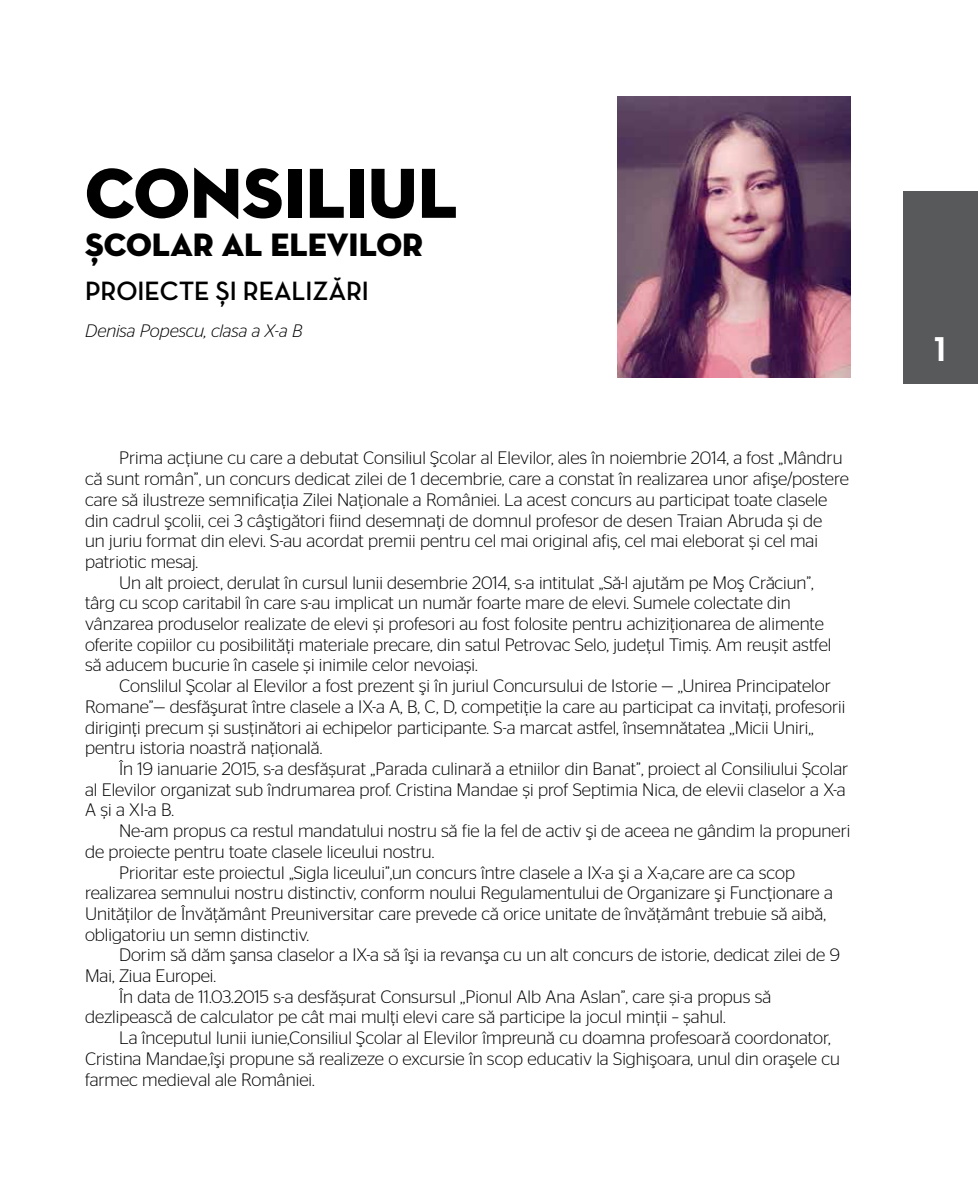
<style>
.page{position:relative;width:978px;height:1191px;background:#fff}
.page>*{position:absolute;margin:0;border:0;box-sizing:border-box;transform-origin:0 0}
.t1{font:72px "Neutra Disp Titling";color:#000}
.t2{font:700 45px "Neutra Disp";color:#fff}
.t3{font:33px "Neutra Disp Titling";color:#000}
.t4{font:700 27px "Neutra Disp";color:#000}
.t5{font:300 18px "Stag Sans";color:#000}
.t6{font:italic 300 18px "Stag Sans";letter-spacing:-.005em;color:#000}
</style>
<div class="page">
<div style="left:903px;top:191px;width:75px;height:193px;background:#58595b"></div>
<img style="left:618px;top:96px;width:232px;height:281px">
<h1 class="t1" style="left:85px;top:148px;width:374px">CONSILIUL</h1>
<h3 class="t3" style="left:85px;top:224px;width:340px">ȘCOLAR AL ELEVILOR</h3>
<h3 class="t4" style="left:85px;top:275px;width:285px">PROIECTE ȘI REALIZĂRI</h3>
<p class="t6" style="left:85px;top:321px;width:219px">Denisa Popescu, clasa a X-a B</p>
<p class="t5" style="left:119px;top:448px;width:725px">Prima acţiune cu care a debutat Consiliul Şcolar al Elevilor, ales în noiembrie 2014, a fost „Mândru</p>
<p class="t5" style="left:85px;top:469px;width:765px">că sunt român”, un concurs dedicat zilei de 1 decembrie, care a constat în realizarea unor afişe/postere</p>
<p class="t5" style="left:85px;top:489px;width:744px">care să ilustreze semnificația Zilei Naţionale a României. La acest concurs au participat toate clasele</p>
<p class="t5" style="left:85px;top:510px;width:739px">din cadrul şcolii, cei 3 câştigători fiind desemnaţi de domnul profesor de desen Traian Abruda și de</p>
<p class="t5" style="left:85px;top:531px;width:734px">un juriu format din elevi. S-au acordat premii pentru cel mai original afiș, cel mai eleborat și cel mai</p>
<p class="t5" style="left:85px;top:552px;width:115px">patriotic mesaj.</p>
<p class="t5" style="left:119px;top:572px;width:696px">Un alt proiect, derulat în cursul lunii desembrie 2014, s-a intitulat „Să-l ajutăm pe Moş Crăciun”,</p>
<p class="t5" style="left:85px;top:593px;width:707px">târg cu scop caritabil în care s-au implicat un număr foarte mare de elevi. Sumele colectate din</p>
<p class="t5" style="left:85px;top:614px;width:740px">vânzarea produselor realizate de elevi și profesori au fost folosite pentru achiziționarea de alimente</p>
<p class="t5" style="left:85px;top:634px;width:748px">oferite copiilor cu posibilități materiale precare, din satul Petrovac Selo, județul Timiș. Am reușit astfel</p>
<p class="t5" style="left:85px;top:655px;width:394px">să aducem bucurie în casele și inimile celor nevoiași.</p>
<p class="t5" style="left:119px;top:676px;width:713px">Conslilul Şcolar al Elevilor a fost prezent şi în juriul Concursului de Istorie — ,,Unirea Principatelor</p>
<p class="t5" style="left:85px;top:696px;width:762px">Romane”— desfăşurat între clasele a IX-a A, B, C, D, competiție la care au participat ca invitați, profesorii</p>
<p class="t5" style="left:85px;top:717px;width:730px">diriginți precum și susținători ai echipelor participante. S-a marcat astfel, însemnătatea ,,Micii Uniri,,</p>
<p class="t5" style="left:85px;top:738px;width:239px">pentru istoria noastră națională.</p>
<p class="t5" style="left:119px;top:759px;width:731px">În 19 ianuarie 2015, s-a desfășurat ,,Parada culinară a etniilor din Banat”, proiect al Consiliului Școlar</p>
<p class="t5" style="left:85px;top:779px;width:762px">al Elevilor organizat sub îndrumarea prof. Cristina Mandae și prof Septimia Nica, de elevii claselor a X-a</p>
<p class="t5" style="left:85px;top:800px;width:91px">A și a XI-a B.</p>
<p class="t5" style="left:119px;top:821px;width:733px">Ne-am propus ca restul mandatului nostru să fie la fel de activ şi de aceea ne gândim la propuneri</p>
<p class="t5" style="left:85px;top:841px;width:351px">de proiecte pentru toate clasele liceului nostru.</p>
<p class="t5" style="left:119px;top:862px;width:677px">Prioritar este proiectul „Sigla liceului”,un concurs între clasele a IX-a şi a X-a,care are ca scop</p>
<p class="t5" style="left:85px;top:883px;width:749px">realizarea semnului nostru distinctiv, conform noului Regulamentului de Organizare şi Funcţionare a</p>
<p class="t5" style="left:85px;top:903px;width:743px">Unităţilor de Învăţământ Preuniversitar care prevede că orice unitate de învăţământ trebuie să aibă,</p>
<p class="t5" style="left:85px;top:924px;width:226px">obligatoriu un semn distinctiv.</p>
<p class="t5" style="left:119px;top:945px;width:722px">Dorim să dăm şansa claselor a IX-a să îşi ia revanşa cu un alt concurs de istorie, dedicat zilei de 9</p>
<p class="t5" style="left:85px;top:966px;width:133px">Mai, Ziua Europei.</p>
<p class="t5" style="left:119px;top:986px;width:654px">În data de 11.03.2015 s-a desfășurat Consursul ,,Pionul Alb Ana Aslan”, care și-a propus să</p>
<p class="t5" style="left:85px;top:1007px;width:642px">dezlipească de calculator pe cât mai mulți elevi care să participe la jocul minții – șahul.</p>
<p class="t5" style="left:119px;top:1028px;width:713px">La începutul lunii iunie,Consiliul Şcolar al Elevilor împreună cu doamna profesoară coordonator,</p>
<p class="t5" style="left:85px;top:1048px;width:756px">Cristina Mandae,îşi propune să realizeze o excursie în scop educativ la Sighişoara, unul din oraşele cu</p>
<p class="t5" style="left:85px;top:1069px;width:231px">farmec medieval ale României.</p>
<h2 class="t2" style="left:934px;top:321px;width:15px">1</h2>
</div>
